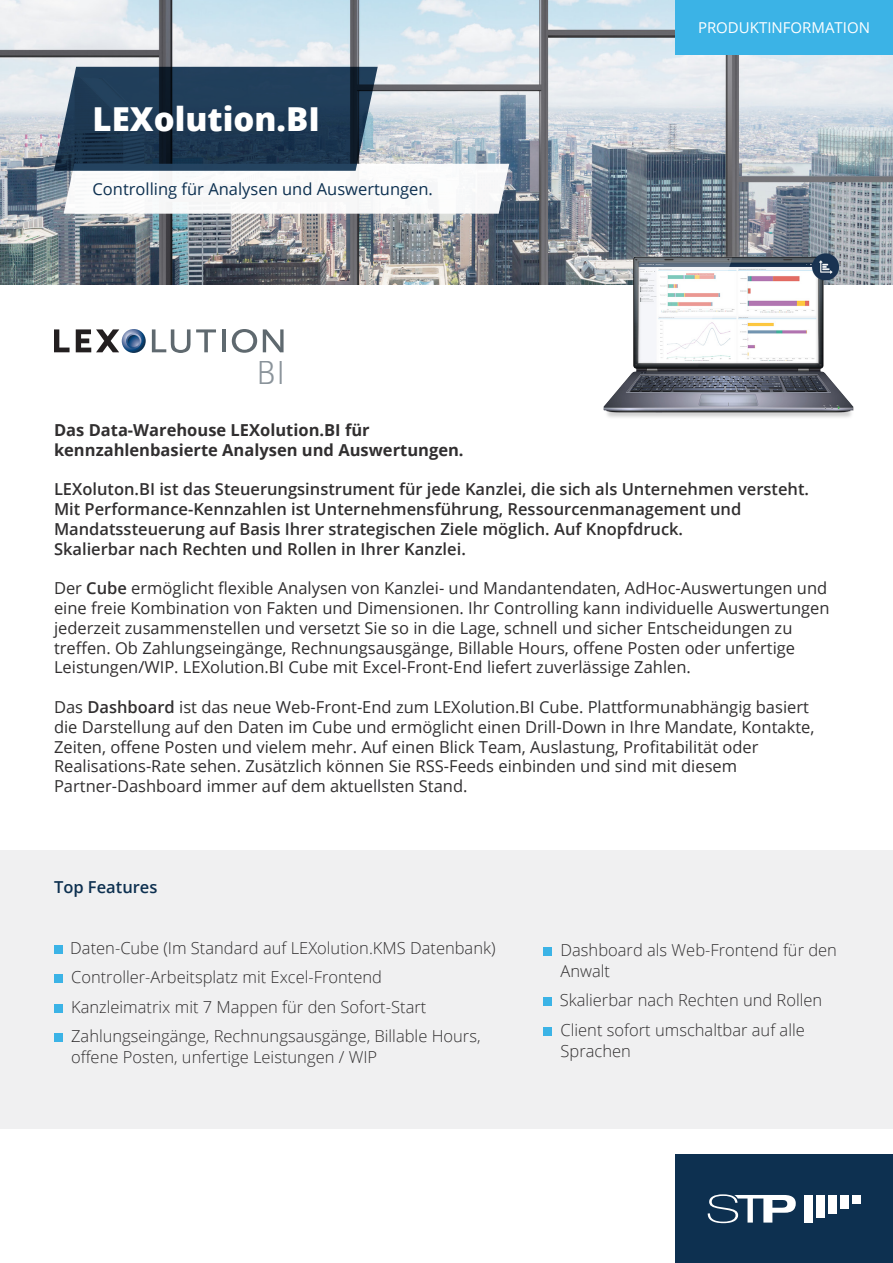
<style>
.page{position:relative;width:893px;height:1263px;background:#fff}
.page>*{position:absolute;margin:0;border:0;box-sizing:border-box;transform-origin:0 0}
.t1{font:300 35.1px "STP Scala Sans";color:#8a939a}
.t2{font:800 33px "Open Sans";color:#fff}
.t3{font:16.5px/19.8px "Open Sans";color:#312f30}
.t4{font:300 16.5px/21px "Open Sans";color:#312f30}
.t5{font:600 16.5px/19.8px "Open Sans";color:#312f30}
.t6{font:700 16.5px/19.8px "Open Sans";color:#312f30}
.t7{font:16.5px "Open Sans";color:#0d3050}
.t8{font:600 16.5px "Open Sans";color:#0d3050}
.t9{font:15px "Open Sans";color:#fff}
.s1{font-weight:600}
</style>
<div class="page">
<img style="left:0;top:0;width:893px;height:285px">
<svg style="left:54px;top:67px;width:455px;height:147px"></svg>
<svg style="left:152px;top:329px;width:64px;height:24px"></svg>
<hr style="left:222px;top:329px;width:4px;height:23px;background:#5f696f">
<svg style="left:232px;top:329px;width:25px;height:24px"></svg>
<svg style="left:263px;top:329px;width:21px;height:23px"></svg>
<svg style="left:54px;top:329px;width:16px;height:23px"></svg>
<svg style="left:76px;top:329px;width:43px;height:23px"></svg>
<svg style="left:122px;top:329px;width:24px;height:24px"></svg>
<svg style="left:126px;top:333px;width:15px;height:16px"></svg>
<svg style="left:128px;top:335px;width:12px;height:12px"></svg>
<div style="left:675px;top:1154px;width:218px;height:109px;background:#0d3050"></div>
<div style="left:804px;top:1195px;width:9px;height:27px;background:#fff"></div>
<div style="left:816px;top:1195px;width:8px;height:23px;background:#fff"></div>
<div style="left:828px;top:1195px;width:8px;height:18px;background:#fff"></div>
<div style="left:840px;top:1195px;width:8px;height:13px;background:#fff"></div>
<div style="left:852px;top:1195px;width:8px;height:8px;background:#fff"></div>
<svg style="left:707px;top:1194px;width:89px;height:29px"></svg>
<img style="left:582px;top:253px;width:281px;height:165px">
<div style="left:0;top:850px;width:893px;height:279px;background:#f0f0f1"></div>
<div style="left:54px;top:945px;width:9px;height:8px;background:#3bb3e6"></div>
<div style="left:54px;top:974px;width:9px;height:9px;background:#3bb3e6"></div>
<div style="left:54px;top:1004px;width:9px;height:8px;background:#3bb3e6"></div>
<div style="left:54px;top:1033px;width:9px;height:9px;background:#3bb3e6"></div>
<div style="left:543px;top:947px;width:9px;height:9px;background:#3bb3e6"></div>
<div style="left:543px;top:998px;width:9px;height:8px;background:#3bb3e6"></div>
<div style="left:543px;top:1027px;width:9px;height:9px;background:#3bb3e6"></div>
<div style="left:675px;top:0;width:218px;height:54px;background:#3bb3e6"></div>
<p class="t2" style="left:93px;top:94px;width:229px">LEXolution.BI</p>
<p class="t7" style="left:93px;top:178px;width:342px">Controlling für Analysen und Auswertungen.</p>
<p class="t9" style="left:698px;top:17px;width:174px">PRODUKTINFORMATION</p>
<p class="t1" style="left:256px;top:354px;width:32px">BI</p>
<p class="t6" style="left:54px;top:419px;width:411px">Das Data-Warehouse LEXolution.BI für kennzahlenbasierte Analysen und Auswertungen.</p>
<p class="t5" style="left:54px;top:479px;width:756px">LEXoluton.BI ist das Steuerungsinstrument für jede Kanzlei, die sich als Unternehmen versteht.<br>Mit Performance-Kennzahlen ist Unternehmensführung, Ressourcenmanagement und Mandatssteuerung auf Basis Ihrer strategischen Ziele möglich. Auf Knopfdruck.<br>Skalierbar nach Rechten und Rollen in Ihrer Kanzlei.</p>
<p class="t3" style="left:54px;top:578px;width:777px">Der <span class="s1">Cube</span> ermöglicht flexible Analysen von Kanzlei- und Mandantendaten, AdHoc-Auswertungen und eine freie Kombination von Fakten und Dimensionen. Ihr Controlling kann individuelle Auswertungen jederzeit zusammenstellen und versetzt Sie so in die Lage, schnell und sicher Entscheidungen zu treffen. Ob Zahlungseingänge, Rechnungsausgänge, Billable Hours, offene Posten oder unfertige Leistungen/WIP. LEXolution.BI Cube mit Excel-Front-End liefert zuverlässige Zahlen.</p>
<p class="t3" style="left:54px;top:697px;width:762px">Das <span class="s1">Dashboard</span> ist das neue Web-Front-End zum LEXolution.BI Cube. Plattformunabhängig basiert die Darstellung auf den Daten im Cube und ermöglicht einen Drill-Down in Ihre Mandate, Kontakte, Zeiten, offene Posten und vielem mehr. Auf einen Blick Team, Auslastung, Profitabilität oder Realisations-Rate sehen. Zusätzlich können Sie RSS-Feeds einbinden und sind mit diesem Partner-Dashboard immer auf dem aktuellsten Stand.</p>
<p class="t8" style="left:54px;top:875px;width:105px">Top Features</p>
<p class="t4" style="left:70px;top:936px;width:427px">Daten-Cube (Im Standard auf LEXolution.KMS Datenbank)</p>
<p class="t4" style="left:71px;top:966px;width:312px">Controller-Arbeitsplatz mit Excel-Frontend</p>
<p class="t4" style="left:71px;top:995px;width:357px">Kanzleimatrix mit 7 Mappen für den Sofort-Start</p>
<p class="t4" style="left:71px;top:1025px;width:411px">Zahlungseingänge, Rechnungsausgänge, Billable Hours, offene Posten, unfertige Leistungen / WIP</p>
<p class="t4" style="left:560px;top:939px;width:278px">Dashboard als Web-Frontend für den<br>Anwalt</p>
<p class="t4" style="left:560px;top:989px;width:264px">Skalierbar nach Rechten und Rollen</p>
<p class="t4" style="left:560px;top:1019px;width:246px">Client sofort umschaltbar auf alle<br>Sprachen</p>
</div>
